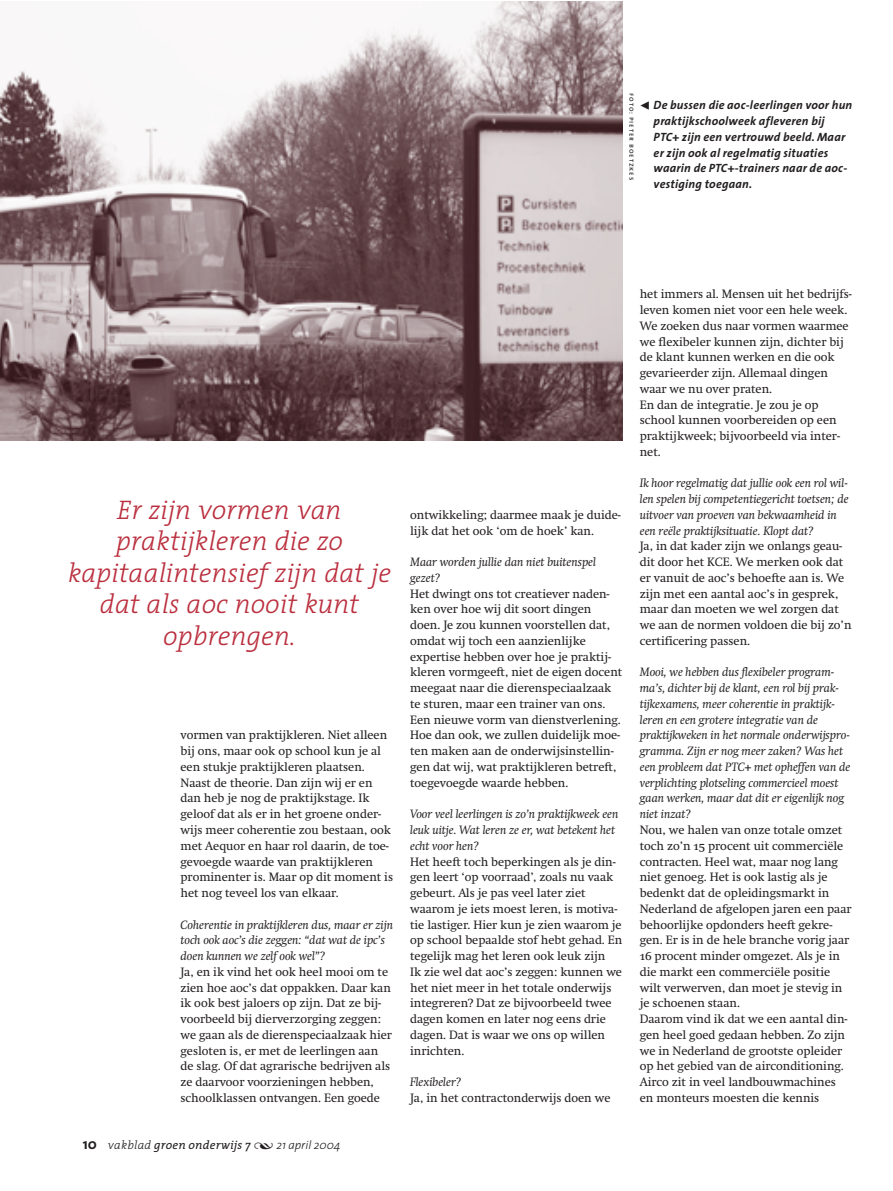
<style>
.page{position:relative;width:893px;height:1191px;background:#fff}
.page>*{position:absolute;margin:0;border:0;box-sizing:border-box;transform-origin:0 0}
.t1{font:italic 300 27px/31.5px "The Serif";color:#ba2e3d;text-align:center}
.t2{font:12px/15.8px "Swift Special";color:#231f1f}
.t3{font:italic 12px/15.8px "Swift Special";color:#231f1f}
.t4{font:italic 700 12px/15.8px "The Sans";letter-spacing:.02em;color:#231f1f}
.t5{font:italic 12px "The Serif";letter-spacing:.02em;color:#231f1f}
.t6{font:7.5px "The Sans Caps";letter-spacing:.115em;color:#231f1f}
.s1{font-family:"The Sans Bold Expert";font-weight:400;font-style:normal}
.s2{font-family:"The Sans";font-weight:700;font-style:normal;font-size:15px}
.s3{font-weight:300}
.s4{font-family:"The Serif Extra Light Expert";font-style:normal}
.s5{font-family:"The Sans";font-weight:300}
</style>
<div class="page">
<img style="left:0;top:1px;width:623px;height:440px">
<p class="t6" style="left:636px;top:93px;width:88px;rotate:90deg">foto: pieter boetzkes</p>
<p class="t4" style="left:654px;top:98px;width:200px;text-indent:-14px"><span class="s1">¯</span> De bussen die aoc-leerlingen voor hun praktijkschoolweek afleveren bij PTC+ zijn een vertrouwd beeld. Maar er zijn ook al regelmatig situaties waarin de PTC+-trainers naar de aoc&shy;vestiging toegaan.</p>
<h1 class="t1" style="left:68px;top:497px;width:325px">Er zijn vormen van praktijkleren die zo kapitaalintensief zijn dat je dat als aoc nooit kunt opbrengen.</h1>
<p class="t2" style="left:181px;top:728px;width:214px">vormen van praktijkleren. Niet alleen bij ons, maar ook op school kun je al een stukje praktijkleren plaatsen.<br>Naast de theorie. Dan zijn wij er en dan heb je nog de praktijkstage. Ik geloof dat als er in het groene onder&shy;wijs meer coherentie zou bestaan, ook met Aequor en haar rol daarin, de toe&shy;gevoegde waarde van praktijkleren prominenter is. Maar op dit moment is het nog teveel los van elkaar.</p>
<p class="t3" style="left:181px;top:917px;width:214px">Coherentie in praktijkleren dus, maar er zijn toch ook aoc’s die zeggen: “dat wat de ipc’s doen kunnen we zelf ook wel”?</p>
<p class="t2" style="left:181px;top:965px;width:213px">Ja, en ik vind het ook heel mooi om te zien hoe aoc’s dat oppakken. Daar kan ik ook best jaloers op zijn. Dat ze bij&shy;voorbeeld bij dierverzorging zeggen: we gaan als de dierenspeciaalzaak hier gesloten is, er met de leerlingen aan de slag. Of dat agrarische bedrijven als ze daarvoor voorzieningen hebben, schoolklassen ontvangen. Een goede</p>
<p class="t5" style="left:83px;top:1140px;width:259px"><span class="s2">10</span> <span class="s3">vakblad</span> groen onderwijs 7 <span class="s4">Œ</span> <span class="s5">21 april 2004</span></p>
<p class="t2" style="left:410px;top:508px;width:212px">ontwikkeling; daarmee maak je duide&shy;lijk dat het ook ‘om de hoek’ kan.</p>
<p class="t3" style="left:410px;top:555px;width:187px">Maar worden jullie dan niet buitenspel gezet?</p>
<p class="t2" style="left:410px;top:587px;width:214px">Het dwingt ons tot creatiever naden&shy;ken over hoe wij dit soort dingen doen. Je zou kunnen voorstellen dat, omdat wij toch een aanzienlijke expertise hebben over hoe je praktij&shy;kleren vormgeeft, niet de eigen docent meegaat naar die dierenspeciaalzaak te sturen, maar een trainer van ons.<br>Een nieuwe vorm van dienstverlening.<br>Hoe dan ook, we zullen duidelijk moe&shy;ten maken aan de onderwijsinstellin&shy;gen dat wij, wat praktijkleren betreft, toegevoegde waarde hebben.</p>
<p class="t3" style="left:410px;top:807px;width:210px">Voor veel leerlingen is zo’n praktijkweek een leuk uitje. Wat leren ze er, wat betekent het echt voor hen?</p>
<p class="t2" style="left:410px;top:854px;width:214px">Het heeft toch beperkingen als je din&shy;gen leert ‘op voorraad’, zoals nu vaak gebeurt. Als je pas veel later ziet waarom je iets moest leren, is motiva&shy;tie lastiger. Hier kun je zien waarom je op school bepaalde stof hebt gehad. En tegelijk mag het leren ook leuk zijn<br>Ik zie wel dat aoc’s zeggen: kunnen we het niet meer in het totale onderwijs integreren? Dat ze bijvoorbeeld twee dagen komen en later nog eens drie dagen. Dat is waar we ons op willen inrichten.</p>
<p class="t3" style="left:410px;top:1075px;width:53px">Flexibeler?</p>
<p class="t2" style="left:410px;top:1091px;width:202px">Ja, in het contractonderwijs doen we</p>
<p class="t2" style="left:640px;top:287px;width:214px">het immers al. Mensen uit het bedrijfs&shy;leven komen niet voor een hele week.<br>We zoeken dus naar vormen waarmee we flexibeler kunnen zijn, dichter bij de klant kunnen werken en die ook gevarieerder zijn. Allemaal dingen waar we nu over praten.<br>En dan de integratie. Je zou je op school kunnen voorbereiden op een praktijkweek; bijvoorbeeld via inter&shy;net.</p>
<p class="t3" style="left:640px;top:476px;width:211px">Ik hoor regelmatig dat jullie ook een rol wil&shy;len spelen bij competentiegericht toetsen; de uitvoer van proeven van bekwaamheid in een reële praktijksituatie. Klopt dat?</p>
<p class="t2" style="left:640px;top:539px;width:213px">Ja, in dat kader zijn we onlangs geau&shy;dit door het KCE. We merken ook dat er vanuit de aoc’s behoefte aan is. We zijn met een aantal aoc’s in gesprek, maar dan moeten we wel zorgen dat we aan de normen voldoen die bij zo’n certificering passen.</p>
<p class="t3" style="left:640px;top:665px;width:212px">Mooi, we hebben dus flexibeler program&shy;ma’s, dichter bij de klant, een rol bij prak&shy;tijkexamens, meer coherentie in praktijk&shy;leren en een grotere integratie van de praktijkweken in het normale onderwijspro&shy;gramma. Zijn er nog meer zaken? Was het een probleem dat PTC+ met opheffen van de verplichting plotseling commercieel moest gaan werken, maar dat dit er eigenlijk nog niet inzat?</p>
<p class="t2" style="left:640px;top:823px;width:213px">Nou, we halen van onze totale omzet toch zo’n 15 procent uit commerciële contracten. Heel wat, maar nog lang niet genoeg. Het is ook lastig als je bedenkt dat de opleidingsmarkt in Nederland de afgelopen jaren een paar behoorlijke opdonders heeft gekre&shy;gen. Er is in de hele branche vorig jaar 16 procent minder omgezet. Als je in die markt een commerciële positie wilt verwerven, dan moet je stevig in je schoenen staan.<br>Daarom vind ik dat we een aantal din&shy;gen heel goed gedaan hebben. Zo zijn we in Nederland de grootste opleider op het gebied van de airconditioning.<br>Airco zit in veel landbouwmachines en monteurs moesten die kennis</p>
</div>
